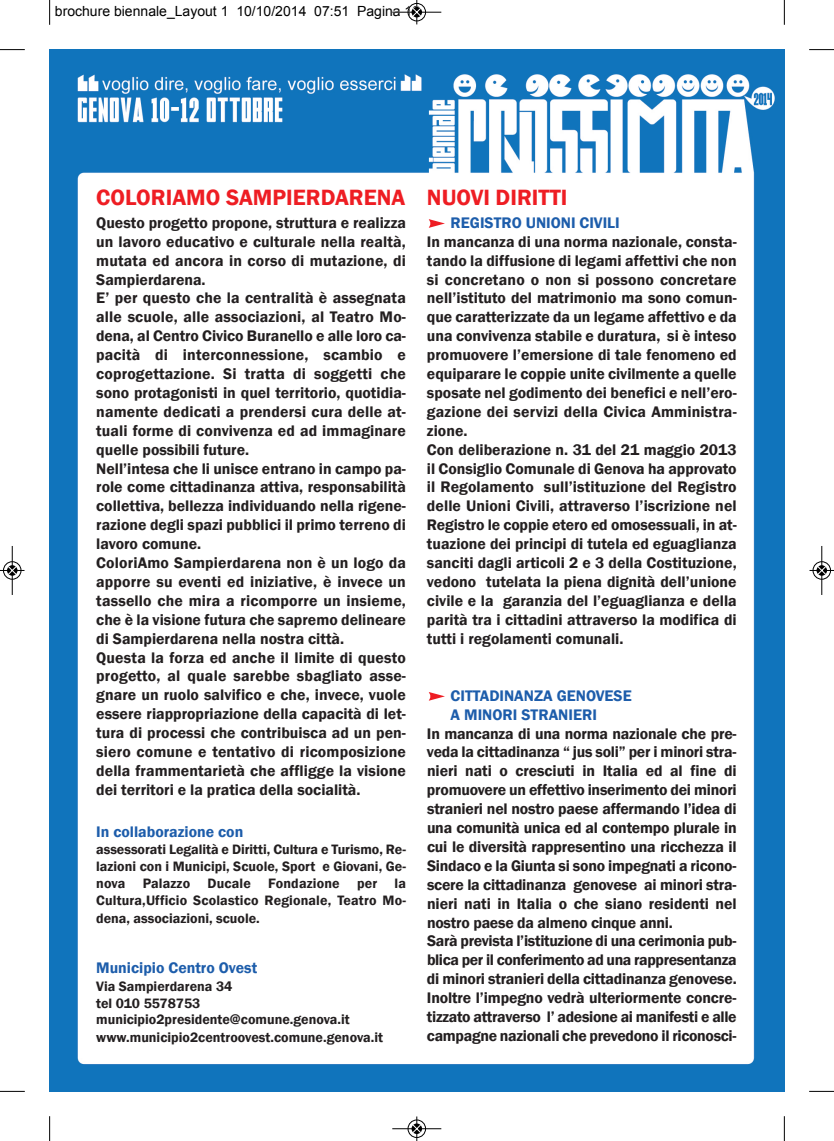
<style>
.page{position:relative;width:834px;height:1141px;background:#fff}
.page>*{position:absolute;margin:0;border:0;box-sizing:border-box;transform-origin:0 0}
.t1{font:600 22.75px "Franklin Gothic";color:#ee1d23}
.t2{font:600 15.75px/18.9px "Franklin Gothic";color:#231f20}
.t3{font:600 15.75px/18.9px "Franklin Gothic";color:#1d5dab}
.t4{font:600 14px/17.2px "Franklin Gothic";color:#231f20;text-align:justify}
.t5{font:14px "Arial";color:#000}
</style>
<div class="page">
<img style="left:50px;top:50px;width:734px;height:1041px">
<svg style="left:428px;top:219px;width:17px;height:9px"></svg>
<svg style="left:428px;top:692px;width:17px;height:9px"></svg>
<svg style="left:49px;top:0;width:1px;height:25px"></svg>
<svg style="left:0;top:49px;width:25px;height:1px"></svg>
<svg style="left:783px;top:0;width:1px;height:25px"></svg>
<svg style="left:809px;top:49px;width:24px;height:1px"></svg>
<svg style="left:49px;top:1116px;width:1px;height:25px"></svg>
<svg style="left:0;top:1091px;width:25px;height:1px"></svg>
<svg style="left:783px;top:1116px;width:1px;height:25px"></svg>
<svg style="left:809px;top:1091px;width:24px;height:1px"></svg>
<div style="left:407px;top:3px;width:19px;height:19px;border:1px solid #fff;border-radius:50%"></div>
<hr style="left:392px;top:12px;width:49px;height:1px;background:#000">
<div style="left:408px;top:3px;width:17px;height:18px;border:1px solid #000;border-radius:50%"></div>
<svg style="left:412px;top:0;width:9px;height:24px"></svg>
<div style="left:407px;top:1119px;width:19px;height:19px;border:1px solid #fff;border-radius:50%"></div>
<hr style="left:392px;top:1128px;width:49px;height:1px;background:#000">
<div style="left:408px;top:1120px;width:17px;height:18px;border:1px solid #000;border-radius:50%"></div>
<svg style="left:412px;top:1116px;width:9px;height:25px"></svg>
<div style="left:3px;top:561px;width:19px;height:19px;border:1px solid #fff;border-radius:50%"></div>
<hr style="left:12px;top:546px;width:1px;height:49px;background:#000">
<div style="left:3px;top:561px;width:18px;height:18px;border:1px solid #000;border-radius:50%"></div>
<svg style="left:0;top:566px;width:24px;height:9px"></svg>
<div style="left:812px;top:561px;width:19px;height:19px;border:1px solid #fff;border-radius:50%"></div>
<hr style="left:821px;top:546px;width:1px;height:49px;background:#000">
<div style="left:812px;top:561px;width:18px;height:18px;border:1px solid #000;border-radius:50%"></div>
<svg style="left:809px;top:566px;width:24px;height:9px"></svg>
<p class="t5" style="left:55px;top:3px;width:367px">brochure biennale_Layout 1 10/10/2014 07:51 Pagina 12</p>
<h1 class="t1" style="left:96px;top:185px;width:310px">COLORIAMO SAMPIERDARENA</h1>
<p class="t2" style="left:96px;top:213px;width:311px">Questo progetto propone, struttura e realizza un lavoro educativo e culturale nella realtà, mutata ed ancora in corso di mutazione, di Sampierdarena.<br>E’ per questo che la centralità è assegnata alle scuole, alle associazioni, al Teatro Mo&shy;dena, al Centro Civico Buranello e alle loro ca&shy;pacità di interconnessione, scambio e coprogettazione. Si tratta di soggetti che sono protagonisti in quel territorio, quotidia&shy;namente dedicati a prendersi cura delle at&shy;tuali forme di convivenza ed ad immaginare quelle possibili future.<br>Nell’intesa che li unisce entrano in campo pa&shy;role come cittadinanza attiva, responsabilità collettiva, bellezza individuando nella rigene&shy;razione degli spazi pubblici il primo terreno di lavoro comune.<br>ColoriAmo Sampierdarena non è un logo da apporre su eventi ed iniziative, è invece un tassello che mira a ricomporre un insieme, che è la visione futura che sapremo delineare di Sampierdarena nella nostra città.<br>Questa la forza ed anche il limite di questo progetto, al quale sarebbe sbagliato asse&shy;gnare un ruolo salvifico e che, invece, vuole essere riappropriazione della capacità di let&shy;tura di processi che contribuisca ad un pen&shy;siero comune e tentativo di ricomposizione della frammentarietà che affligge la visione dei territori e la pratica della socialità.</p>
<p class="t3" style="left:96px;top:822px;width:148px">In collaborazione con</p>
<p class="t4" style="left:96px;top:841px;width:311px">assessorati Legalità e Diritti, Cultura e Turismo, Re&shy;lazioni con i Municipi, Scuole, Sport e Giovani, Ge&shy;nova Palazzo Ducale Fondazione per la Cultura,Ufficio Scolastico Regionale, Teatro Mo&shy;dena, associazioni, scuole.</p>
<p class="t3" style="left:96px;top:958px;width:163px">Municipio Centro Ovest</p>
<p class="t4" style="left:96px;top:977px;width:288px;text-align:left">Via Sampierdarena 34<br>tel 010 5578753 municipio2presidente@comune.genova.it www.municipio2centroovest.comune.genova.it</p>
<h1 class="t1" style="left:427px;top:185px;width:142px">NUOVI DIRITTI</h1>
<p class="t3" style="left:450px;top:213px;width:171px">REGISTRO UNIONI CIVILI</p>
<p class="t2" style="left:427px;top:232px;width:311px">In mancanza di una norma nazionale, consta&shy;tando la diffusione di legami affettivi che non si concretano o non si possono concretare nell’istituto del matrimonio ma sono comun&shy;que caratterizzate da un legame affettivo e da una convivenza stabile e duratura, si è inteso promuovere l’emersione di tale fenomeno ed equiparare le coppie unite civilmente a quelle sposate nel godimento dei benefici e nell’ero&shy;gazione dei servizi della Civica Amministra&shy;zione.<br>Con deliberazione n. 31 del 21 maggio 2013 il Consiglio Comunale di Genova ha approvato il Regolamento sull’istituzione del Registro delle Unioni Civili, attraverso l’iscrizione nel Registro le coppie etero ed omosessuali, in at&shy;tuazione dei principi di tutela ed eguaglianza sanciti dagli articoli 2 e 3 della Costituzione, vedono tutelata la piena dignità dell’unione civile e la garanzia del l’eguaglianza e della parità tra i cittadini attraverso la modifica di tutti i regolamenti comunali.</p>
<p class="t3" style="left:450px;top:686px;width:182px">CITTADINANZA GENOVESE<br>A MINORI STRANIERI</p>
<p class="t2" style="left:427px;top:724px;width:311px">In mancanza di una norma nazionale che pre&shy;veda la cittadinanza “ jus soli” per i minori stra&shy;nieri nati o cresciuti in Italia ed al fine di promuovere un effettivo inserimento dei minori stranieri nel nostro paese affermando l’idea di una comunità unica ed al contempo plurale in cui le diversità rappresentino una ricchezza il Sindaco e la Giunta si sono impegnati a ricono&shy;scere la cittadinanza genovese ai minori stra&shy;nieri nati in Italia o che siano residenti nel nostro paese da almeno cinque anni.<br>Sarà prevista l’istituzione di una cerimonia pub&shy;blica per il conferimento ad una rappresentanza di minori stranieri della cittadinanza genovese.<br>Inoltre l’impegno vedrà ulteriormente concre&shy;tizzato attraverso l’ adesione ai manifesti e alle campagne nazionali che prevedono il riconosci-</p>
</div>
